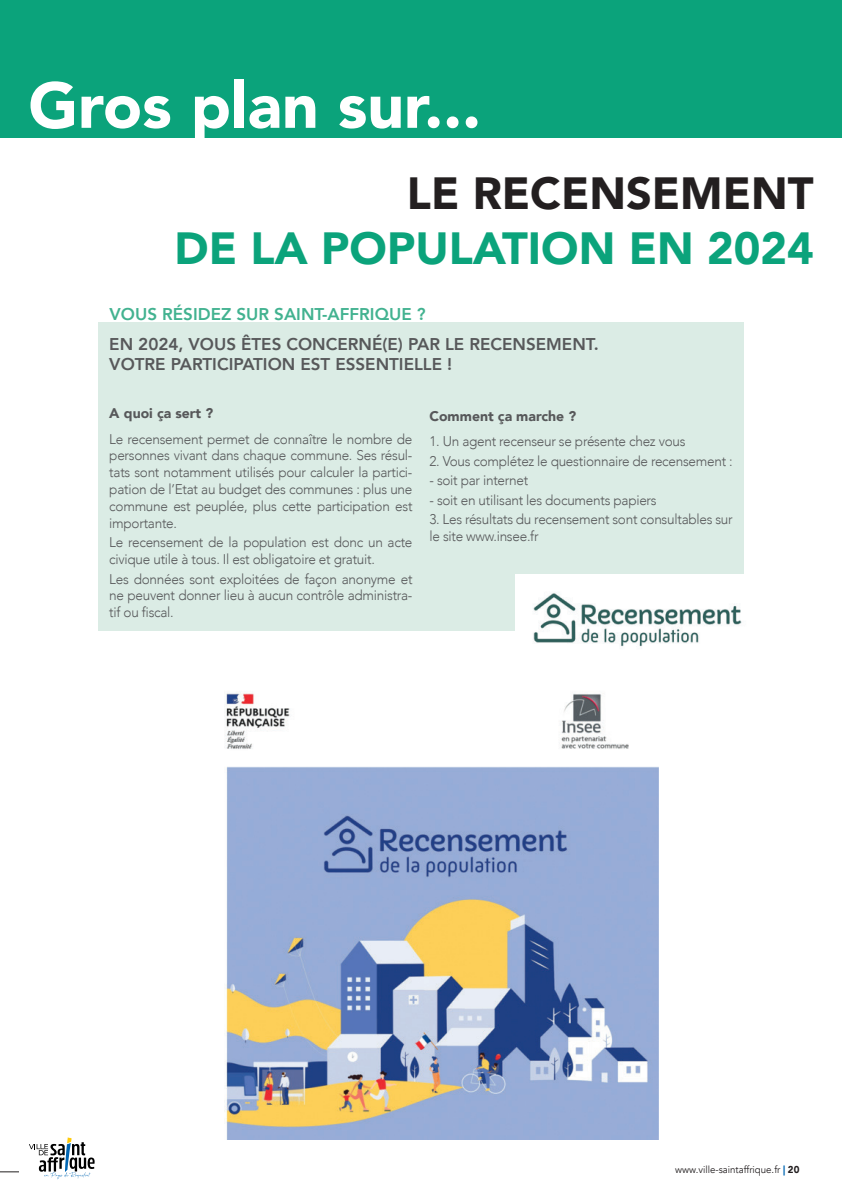
<style>
.page{position:relative;width:842px;height:1191px;background:#fff}
.page>*{position:absolute;margin:0;border:0;box-sizing:border-box;transform-origin:0 0}
.t1{font:900 64px "Avenir";color:#fff}
.t2{font:900 45px "Avenir";color:#0ba37b}
.t3{font:900 45px "Avenir";color:#231f20}
.t4{font:800 17px/20.4px "Avenir";color:#57585a}
.t5{font:800 17px "Avenir";color:#42b290}
.t6{font:300 14px/16.8px "Avenir";letter-spacing:-.02em;color:#57585a;text-align:justify}
.t7{font:900 14px "Avenir";color:#57585a}
.t8{font:10px "Avenir";color:#231f20}
.s1{font-weight:900;color:#0166b3}
.s2{font-weight:900}
</style>
<div class="page">
<svg style="left:0;top:1171px;width:19px;height:1px"></svg>
<svg style="left:29px;top:1137px;width:66px;height:42px"></svg>
<div style="left:98px;top:323px;width:646px;height:308px;background:#dbece5"></div>
<div style="left:0;top:0;width:842px;height:137px;background:#0ba37b"></div>
<img style="left:516px;top:575px;width:228px;height:72px">
<img style="left:224px;top:692px;width:434px;height:448px">
<h1 class="t1" style="left:28px;top:51px;width:454px">Gros plan sur...</h1>
<h2 class="t3" style="left:407px;top:155px;width:408px">LE RECENSEMENT</h2>
<h2 class="t2" style="left:175px;top:209px;width:640px">DE LA POPULATION EN 2024</h2>
<p class="t5" style="left:110px;top:300px;width:318px">VOUS RÉSIDEZ SUR SAINT-AFFRIQUE ?</p>
<p class="t4" style="left:109px;top:333px;width:491px">EN 2024, VOUS ÊTES CONCERNÉ(E) PAR LE RECENSEMENT.<br>VOTRE PARTICIPATION EST ESSENTIELLE !</p>
<p class="t7" style="left:109px;top:401px;width:105px">A quoi ça sert ?</p>
<p class="t6" style="left:109px;top:430px;width:305px">Le recensement permet de connaître le nombre de personnes vivant dans chaque commune. Ses résul&shy;tats sont notamment utilisés pour calculer la partici&shy;pation de l’Etat au budget des communes : plus une commune est peuplée, plus cette participation est importante.</p>
<p class="t6" style="left:109px;top:534px;width:305px">Le recensement de la population est donc un acte civique utile à tous. Il est obligatoire et gratuit.</p>
<p class="t6" style="left:109px;top:570px;width:305px">Les données sont exploitées de façon anonyme et ne peuvent donner lieu à aucun contrôle administra&shy;tif ou fiscal.</p>
<p class="t7" style="left:429px;top:404px;width:148px">Comment ça marche ?</p>
<p class="t6" style="left:429px;top:433px;width:258px">1. Un agent recenseur se présente chez vous</p>
<p class="t6" style="left:429px;top:452px;width:305px">2. Vous complétez le questionnaire de recensement :</p>
<p class="t6" style="left:429px;top:472px;width:100px">- soit par internet</p>
<p class="t6" style="left:429px;top:491px;width:229px">- soit en utilisant les documents papiers</p>
<p class="t6" style="left:429px;top:511px;width:305px">3. Les résultats du recensement sont consultables sur le site www.insee.fr</p>
<p class="t8" style="left:675px;top:1163px;width:126px">www.ville-saintaffrique.fr <span class="s1">|</span> <span class="s2">20</span></p>
</div>
